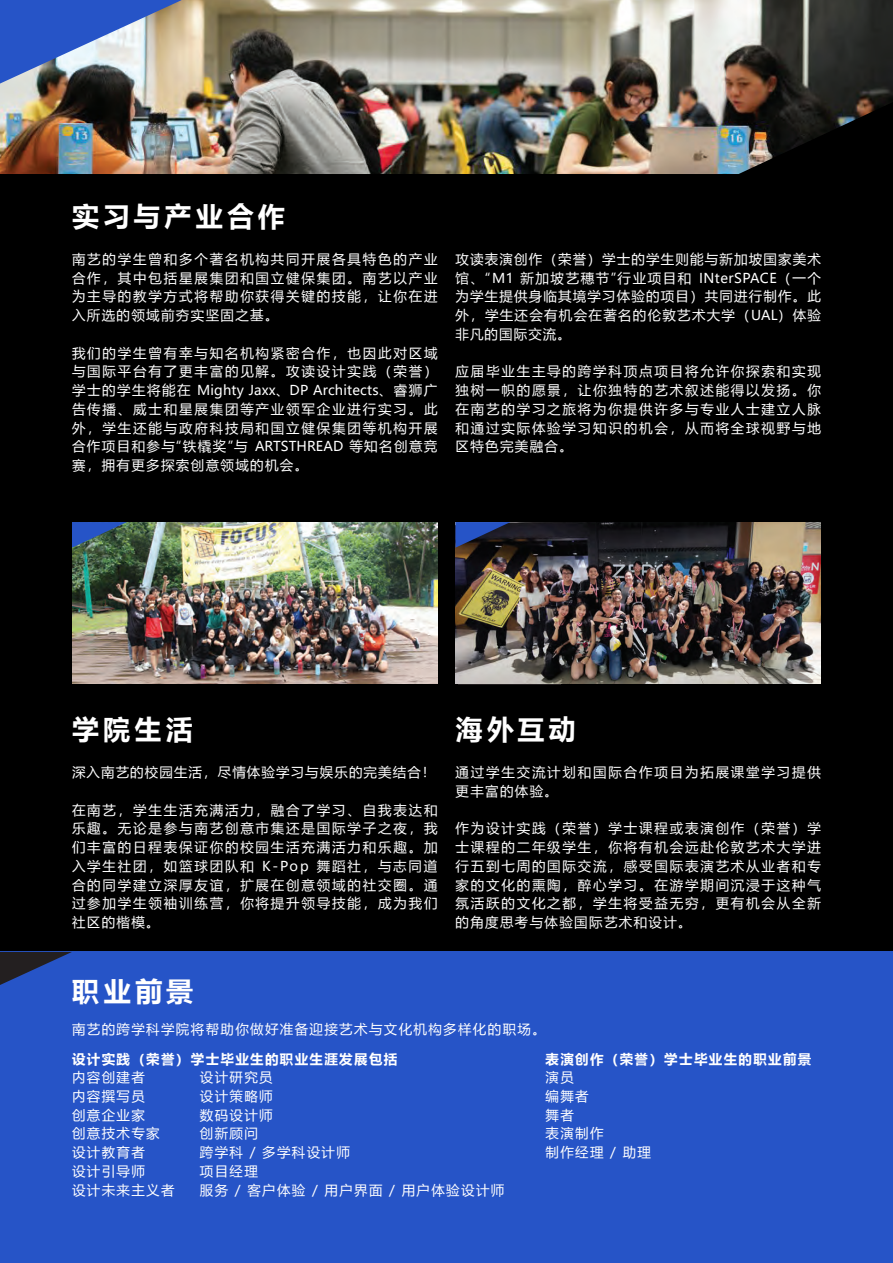
<style>
.page{position:relative;width:893px;height:1263px;background:#000}
.page>*{position:absolute;margin:0;border:0;box-sizing:border-box;transform-origin:0 0}
.t1{font:700 27px "Microsoft Ya Hei UI";letter-spacing:.155em;color:#fff}
.Body_Text_-_8pt__11pt{font:13.5px/18.8px "Microsoft Ya Hei UI";letter-spacing:.1em;color:#fff;text-align:justify}
.Body_Text_-_8pt__11pt-2{font:700 13.5px "Microsoft Ya Hei UI";letter-spacing:.1em;color:#fff}
.Body_Text_-_8pt__11pt-3{font:13.5px/18.8px "Microsoft Ya Hei UI";letter-spacing:.135em;color:#fff}
.Body_Text_-_8pt__11pt-4{font:13.5px "Microsoft Ya Hei UI";letter-spacing:.08em;color:#fff}
</style>
<div class="page">
<div style="left:0;top:952px;width:893px;height:311px;background:#2654c7"></div>
<svg style="left:458px;top:683px;width:103px;height:1px"></svg>
<img style="left:0;top:0;width:893px;height:174px">
<svg style="left:0;top:0;width:182px;height:84px"></svg>
<img style="left:72px;top:522px;width:365px;height:161px">
<svg style="left:72px;top:522px;width:55px;height:26px"></svg>
<img style="left:455px;top:522px;width:366px;height:161px">
<svg style="left:455px;top:522px;width:55px;height:26px"></svg>
<svg style="left:0;top:952px;width:72px;height:33px"></svg>
<p class="t1" style="left:72px;top:197px;width:214px">实习与产业合作</p>
<p class="Body_Text_-_8pt__11pt" style="left:72px;top:249px;width:367px">南艺的学生曾和多个著名机构共同开展各具特色的产业合作，其中包括星展集团和国立健保集团。南艺以产业为主导的教学方式将帮助你获得关键的技能，让你在进入所选的领域前夯实坚固之基。</p>
<p class="Body_Text_-_8pt__11pt" style="left:72px;top:343px;width:367px">我们的学生曾有幸与知名机构紧密合作，也因此对区域与国际平台有了更丰富的见解。攻读设计实践（荣誉）学士的学生将能在 Mighty Jaxx、DP Architects、睿狮广告传播、威士和星展集团等产业领军企业进行实习。此外，学生还能与政府科技局和国立健保集团等机构开展合作项目和参与“铁橇奖”与 ARTSTHREAD 等知名创意竞赛，拥有更多探索创意领域的机会。</p>
<p class="Body_Text_-_8pt__11pt" style="left:455px;top:249px;width:367px">攻读表演创作（荣誉）学士的学生则能与新加坡国家美术馆、“M1 新加坡艺穗节”行业项目和 INterSPACE（一个为学生提供身临其境学习体验的项目）共同进行制作。此外，学生还会有机会在著名的伦敦艺术大学（UAL）体验非凡的国际交流。</p>
<p class="Body_Text_-_8pt__11pt" style="left:455px;top:362px;width:367px">应届毕业生主导的跨学科顶点项目将允许你探索和实现独树一帜的愿景，让你独特的艺术叙述能得以发扬。你在南艺的学习之旅将为你提供许多与专业人士建立人脉和通过实际体验学习知识的机会，从而将全球视野与地区特色完美融合。</p>
<p class="t1" style="left:72px;top:710px;width:122px">学院生活</p>
<p class="t1" style="left:455px;top:710px;width:122px">海外互动</p>
<p class="Body_Text_-_8pt__11pt-4" style="left:72px;top:763px;width:365px">深入南艺的校园生活，尽情体验学习与娱乐的完美结合！</p>
<p class="Body_Text_-_8pt__11pt" style="left:72px;top:800px;width:367px">在南艺，学生生活充满活力，融合了学习、自我表达和乐趣。无论是参与南艺创意市集还是国际学子之夜，我们丰富的日程表保证你的校园生活充满活力和乐趣。加入学生社团，如篮球团队和 K-Pop 舞蹈社，与志同道合的同学建立深厚友谊，扩展在创意领域的社交圈。通过参加学生领袖训练营，你将提升领导技能，成为我们社区的楷模。</p>
<p class="Body_Text_-_8pt__11pt-3" style="left:455px;top:762px;width:367px">通过学生交流计划和国际合作项目为拓展课堂学习提供更丰富的体验。</p>
<p class="Body_Text_-_8pt__11pt" style="left:455px;top:819px;width:367px">作为设计实践（荣誉）学士课程或表演创作（荣誉）学士课程的二年级学生，你将有机会远赴伦敦艺术大学进行五到七周的国际交流，感受国际表演艺术从业者和专家的文化的熏陶，醉心学习。在游学期间沉浸于这种气氛活跃的文化之都，学生将受益无穷，更有机会从全新的角度思考与体验国际艺术和设计。</p>
<p class="t1" style="left:72px;top:972px;width:123px">职业前景</p>
<p class="Body_Text_-_8pt__11pt" style="left:72px;top:1019px;width:475px">南艺的跨学科学院将帮助你做好准备迎接艺术与文化机构多样化的职场。</p>
<p class="Body_Text_-_8pt__11pt-2" style="left:72px;top:1050px;width:327px">设计实践（荣誉）学士毕业生的职业生涯发展包括</p>
<p class="Body_Text_-_8pt__11pt" style="left:72px;top:1067px;width:74px">内容创建者</p>
<p class="Body_Text_-_8pt__11pt" style="left:72px;top:1086px;width:74px">内容撰写员</p>
<p class="Body_Text_-_8pt__11pt" style="left:72px;top:1105px;width:74px">创意企业家</p>
<p class="Body_Text_-_8pt__11pt" style="left:72px;top:1124px;width:89px">创意技术专家</p>
<p class="Body_Text_-_8pt__11pt" style="left:72px;top:1142px;width:74px">设计教育者</p>
<p class="Body_Text_-_8pt__11pt" style="left:72px;top:1161px;width:74px">设计引导师</p>
<p class="Body_Text_-_8pt__11pt" style="left:72px;top:1180px;width:104px">设计未来主义者</p>
<p class="Body_Text_-_8pt__11pt" style="left:200px;top:1067px;width:74px">设计研究员</p>
<p class="Body_Text_-_8pt__11pt" style="left:200px;top:1086px;width:74px">设计策略师</p>
<p class="Body_Text_-_8pt__11pt" style="left:200px;top:1105px;width:74px">数码设计师</p>
<p class="Body_Text_-_8pt__11pt" style="left:200px;top:1124px;width:60px">创新顾问</p>
<p class="Body_Text_-_8pt__11pt" style="left:200px;top:1142px;width:152px">跨学科 / 多学科设计师</p>
<p class="Body_Text_-_8pt__11pt" style="left:200px;top:1161px;width:60px">项目经理</p>
<p class="Body_Text_-_8pt__11pt" style="left:200px;top:1180px;width:306px">服务 / 客户体验 / 用户界面 / 用户体验设计师</p>
<p class="Body_Text_-_8pt__11pt-2" style="left:545px;top:1050px;width:267px">表演创作（荣誉）学士毕业生的职业前景</p>
<p class="Body_Text_-_8pt__11pt" style="left:545px;top:1067px;width:30px">演员</p>
<p class="Body_Text_-_8pt__11pt" style="left:545px;top:1086px;width:45px">编舞者</p>
<p class="Body_Text_-_8pt__11pt" style="left:545px;top:1105px;width:30px">舞者</p>
<p class="Body_Text_-_8pt__11pt" style="left:545px;top:1124px;width:60px">表演制作</p>
<p class="Body_Text_-_8pt__11pt" style="left:545px;top:1142px;width:107px">制作经理 / 助理</p>
</div>
